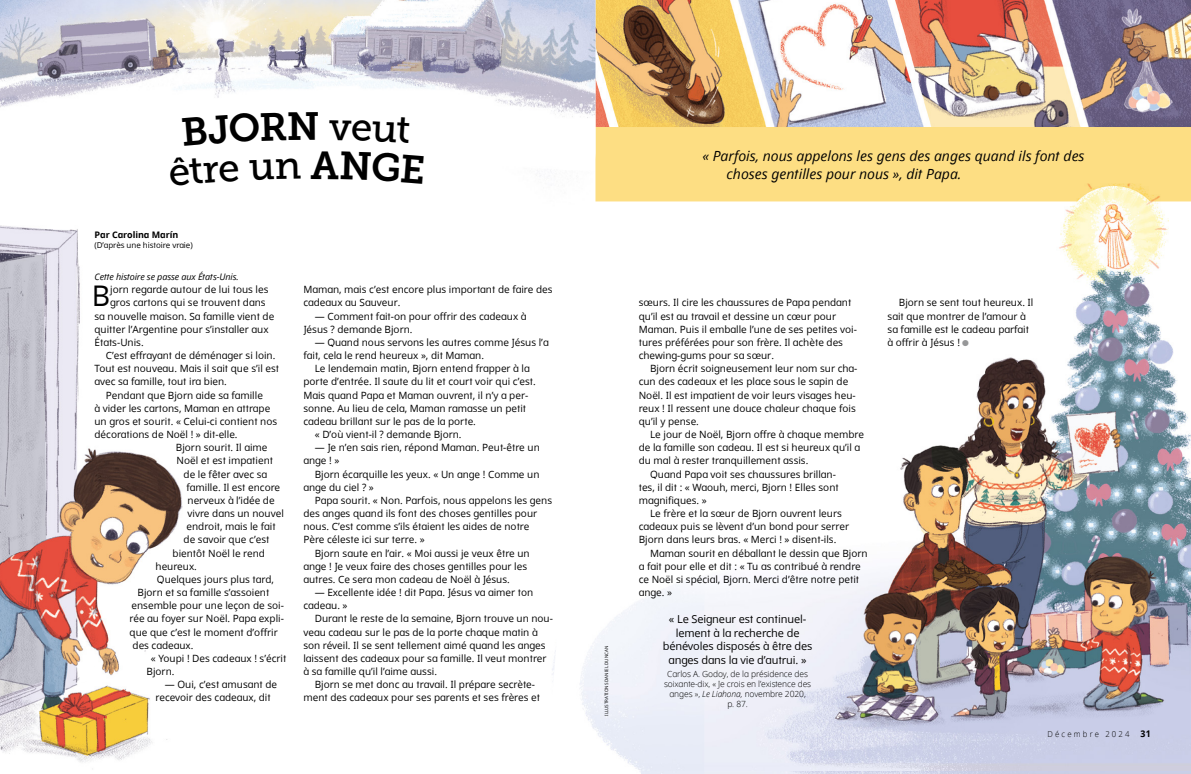
<style>
.page{position:relative;width:1191px;height:774px;background:#fff}
.page>*{position:absolute;margin:0;border:0;box-sizing:border-box;transform-origin:0 0}
.h1_MUSEO_title{font:39px "Museo Slablds Lat 700";color:#000}
.p1_first{font:28.4px "Dots Solidlds Lat";color:#000}
.t1{font:italic 14px/18px "Dots Solidlds Lat";color:#000}
.p1_aside_quote_first{font:11px/13.5px "Dots Solidlds Lat";letter-spacing:-.01em;color:#000;text-align:center}
.p1{font:10px/13.2px "Dots Solidlds Lat";color:#000}
.p1_first-2{font:10px "Dots Solidlds Lat";color:#000}
.p1_bio{font:italic 9px "Dots Solidlds Lat";letter-spacing:-.01em;color:#000}
.p1_author-name{font:700 9px "Dots Solidlds Lat";letter-spacing:-.005em;color:#000}
.p1_aside_quote_citation{font:300 8.5px/10.1px "Dots Solidlds Lat";letter-spacing:-.01em;color:#000;text-align:center}
.t2{font:300 8.2px "Dots Solidlds Lat";letter-spacing:.28em;color:#000;scale:.95 1}
.p1_author-role{font:8px "Dots Solidlds Lat";letter-spacing:-.005em;color:#000}
.t3{font:4.5px "Dots Solidlds Lat";color:#000}
.s1{font-style:italic}
.s2{font-family:"Ding P Ilds Dpi";font-size:8.5px;color:#969798}
.s3{font-weight:700;font-size:9.2px}
</style>
<div class="page">
<img style="left:595px;top:275px;width:596px;height:497px">
<div style="left:595px;top:127px;width:596px;height:74px;background:#fdde83"></div>
<img style="left:595px;top:0;width:596px;height:127px">
<img style="left:0;top:0;width:595px;height:729px">
<img style="left:1050px;top:184px;width:127px;height:91px">
<img style="left:641px;top:771px;width:550px;height:3px">
<img style="left:0;top:135px;width:241px;height:627px">
<svg style="left:79px;top:664px;width:23px;height:19px"></svg>
<svg style="left:120px;top:646px;width:25px;height:20px"></svg>
<svg style="left:182px;top:112px;width:104px;height:34px"></svg>
<svg style="left:329px;top:117px;width:81px;height:26px"></svg>
<svg style="left:169px;top:157px;width:70px;height:30px"></svg>
<svg style="left:250px;top:159px;width:51px;height:22px"></svg>
<svg style="left:311px;top:151px;width:113px;height:33px"></svg>
<p class="p1_author-name" style="left:94px;top:228px;width:85px">Par Carolina Marín</p>
<p class="p1_author-role" style="left:94px;top:240px;width:100px">(D’après une histoire vraie)</p>
<p class="h1_MUSEO_title" style="left:287px;top:95px;width:35px">N</p>
<p class="p1_bio" style="left:94px;top:270px;width:146px">Cette histoire se passe aux États-Unis.</p>
<p class="p1_first" style="left:92px;top:275px;width:20px">B</p>
<p class="p1_first-2" style="left:110px;top:282px;width:160px">jorn regarde autour de lui tous les</p>
<p class="p1_first-2" style="left:110px;top:295px;width:157px">gros cartons qui se trouvent dans</p>
<p class="p1_first-2" style="left:94px;top:309px;width:181px">sa nouvelle maison. Sa famille vient de</p>
<p class="p1_first-2" style="left:94px;top:322px;width:176px">quitter l’Argentine pour s’installer aux</p>
<p class="p1_first-2" style="left:94px;top:335px;width:51px">États-Unis.</p>
<p class="p1" style="left:94px;top:349px;width:186px;text-indent:11px">C’est effrayant de déménager si loin.<br>Tout est nouveau. Mais il sait que s’il est avec sa famille, tout ira bien.</p>
<p class="p1" style="left:94px;top:388px;width:184px;text-indent:11px">Pendant que Bjorn aide sa famille<br>à vider les cartons, Maman en attrape un gros et sourit. « Celui-ci contient nos décorations de Noël ! » dit-elle.</p>
<p class="p1" style="left:176px;top:441px;width:93px">Bjorn sourit. Il aime</p>
<p class="p1" style="left:176px;top:454px;width:98px">Noël et est impatient</p>
<p class="p1" style="left:183px;top:467px;width:85px">de le fêter avec sa</p>
<p class="p1" style="left:186px;top:480px;width:95px">famille. Il est encore</p>
<p class="p1" style="left:187px;top:494px;width:89px">nerveux à l’idée de</p>
<p class="p1" style="left:187px;top:507px;width:98px">vivre dans un nouvel</p>
<p class="p1" style="left:186px;top:520px;width:91px">endroit, mais le fait</p>
<p class="p1" style="left:183px;top:533px;width:87px">de savoir que c’est</p>
<p class="p1" style="left:172px;top:546px;width:94px">bientôt Noël le rend</p>
<p class="p1" style="left:155px;top:560px;width:43px">heureux.</p>
<p class="p1" style="left:157px;top:573px;width:119px">Quelques jours plus tard,</p>
<p class="p1" style="left:137px;top:586px;width:133px">Bjorn et sa famille s’assoient</p>
<p class="p1" style="left:131px;top:599px;width:154px">ensemble pour une leçon de soi-</p>
<p class="p1" style="left:129px;top:612px;width:156px">rée au foyer sur Noël. Papa expli-</p>
<p class="p1" style="left:129px;top:625px;width:150px">que que c’est le moment d’offrir</p>
<p class="p1" style="left:132px;top:639px;width:62px">des cadeaux.</p>
<p class="p1" style="left:146px;top:652px;width:141px;text-indent:4px">« Youpi ! Des cadeaux ! s’écrit<br>Bjorn.</p>
<p class="p1" style="left:155px;top:678px;width:123px;text-indent:9px">— Oui, c’est amusant de recevoir des cadeaux, dit</p>
<p class="p1" style="left:303px;top:283px;width:251px">Maman, mais c’est encore plus important de faire des cadeaux au Sauveur.</p>
<p class="p1" style="left:303px;top:309px;width:225px;text-indent:11px">— Comment fait-on pour offrir des cadeaux à<br>Jésus ? demande Bjorn.</p>
<p class="p1" style="left:303px;top:336px;width:247px;text-indent:11px">— Quand nous servons les autres comme Jésus l’a fait, cela le rend heureux », dit Maman.</p>
<p class="p1" style="left:303px;top:362px;width:234px;text-indent:11px">Le lendemain matin, Bjorn entend frapper à la porte d’entrée. Il saute du lit et court voir qui c’est.<br>Mais quand Papa et Maman ouvrent, il n’y a per&shy;sonne. Au lieu de cela, Maman ramasse un petit cadeau brillant sur le pas de la porte.</p>
<p class="p1" style="left:315px;top:428px;width:148px">« D’où vient-il ? demande Bjorn.</p>
<p class="p1" style="left:303px;top:441px;width:238px;text-indent:11px">— Je n’en sais rien, répond Maman. Peut-être un ange ! »</p>
<p class="p1" style="left:303px;top:467px;width:237px;text-indent:11px">Bjorn écarquille les yeux. « Un ange ! Comme un ange du ciel ? »</p>
<p class="p1" style="left:303px;top:494px;width:250px;text-indent:11px">Papa sourit. « Non. Parfois, nous appelons les gens des anges quand ils font des choses gentilles pour nous. C’est comme s’ils étaient les aides de notre Père céleste ici sur terre. »</p>
<p class="p1" style="left:303px;top:546px;width:228px;text-indent:11px">Bjorn saute en l’air. « Moi aussi je veux être un ange ! Je veux faire des choses gentilles pour les autres. Ce sera mon cadeau de Noël à Jésus.</p>
<p class="p1" style="left:303px;top:586px;width:231px;text-indent:11px">— Excellente idée ! dit Papa. Jésus va aimer ton cadeau. »</p>
<p class="p1" style="left:303px;top:612px;width:251px;text-indent:11px">Durant le reste de la semaine, Bjorn trouve un nou&shy;veau cadeau sur le pas de la porte chaque matin à son réveil. Il se sent tellement aimé quand les anges laissent des cadeaux pour sa famille. Il veut montrer à sa famille qu’il l’aime aussi.</p>
<p class="p1" style="left:303px;top:678px;width:238px;text-indent:11px">Bjorn se met donc au travail. Il prépare secrète&shy;ment des cadeaux pour ses parents et ses frères et</p>
<p class="t1" style="left:726px;top:147px;width:359px;text-indent:-24px">« Parfois, nous appelons les gens des anges quand ils font des choses gentilles pour nous », dit Papa.</p>
<p class="t3" style="left:603px;top:716px;width:72px;rotate:-90deg">ILLUSTRATIONS DANIEL DUNCAN</p>
<p class="p1" style="left:639px;top:296px;width:220px">sœurs. Il cire les chaussures de Papa pendant qu’il est au travail et dessine un cœur pour Maman. Puis il emballe l’une de ses petites voi&shy;tures préférées pour son frère. Il achète des chewing-gums pour sa sœur.</p>
<p class="p1" style="left:639px;top:362px;width:220px;text-indent:11px">Bjorn écrit soigneusement leur nom sur cha&shy;cun des cadeaux et les place sous le sapin de Noël. Il est impatient de voir leurs visages heu&shy;reux ! Il ressent une douce chaleur chaque fois qu’il y pense.</p>
<p class="p1" style="left:639px;top:428px;width:227px;text-indent:11px">Le jour de Noël, Bjorn offre à chaque membre de la famille son cadeau. Il est si heureux qu’il a du mal à rester tranquillement assis.</p>
<p class="p1" style="left:639px;top:467px;width:201px;text-indent:11px">Quand Papa voit ses chaussures brillan&shy;tes, il dit : « Waouh, merci, Bjorn ! Elles sont magnifiques. »</p>
<p class="p1" style="left:639px;top:507px;width:212px;text-indent:11px">Le frère et la sœur de Bjorn ouvrent leurs cadeaux puis se lèvent d’un bond pour serrer<br>Bjorn dans leurs bras. « Merci ! » disent-ils.</p>
<p class="p1" style="left:639px;top:546px;width:230px;text-indent:11px">Maman sourit en déballant le dessin que Bjorn a fait pour elle et dit : « Tu as contribué à rendre ce Noël si spécial, Bjorn. Merci d’être notre petit ange. »</p>
<p class="p1_aside_quote_first" style="left:662px;top:613px;width:151px">« Le Seigneur est continuel&shy;lement à la recherche de bénévoles disposés à être des anges dans la vie d’autrui. »</p>
<p class="p1_aside_quote_citation" style="left:664px;top:668px;width:149px">Carlos A. Godoy, de la présidence des soixante-dix, « Je crois en l’existence des anges », <span class="s1">Le Liahona,</span> novembre 2020,<br>p. 87.</p>
<p class="p1" style="left:887px;top:296px;width:147px;text-indent:11px">Bjorn se sent tout heureux. Il sait que montrer de l’amour à sa famille est le cadeau parfait à offrir à Jésus ! <span class="s2">●</span></p>
<p class="t2" style="left:1047px;top:728px;width:110px">Décembre 2024 <span class="s3">31</span></p>
</div>
